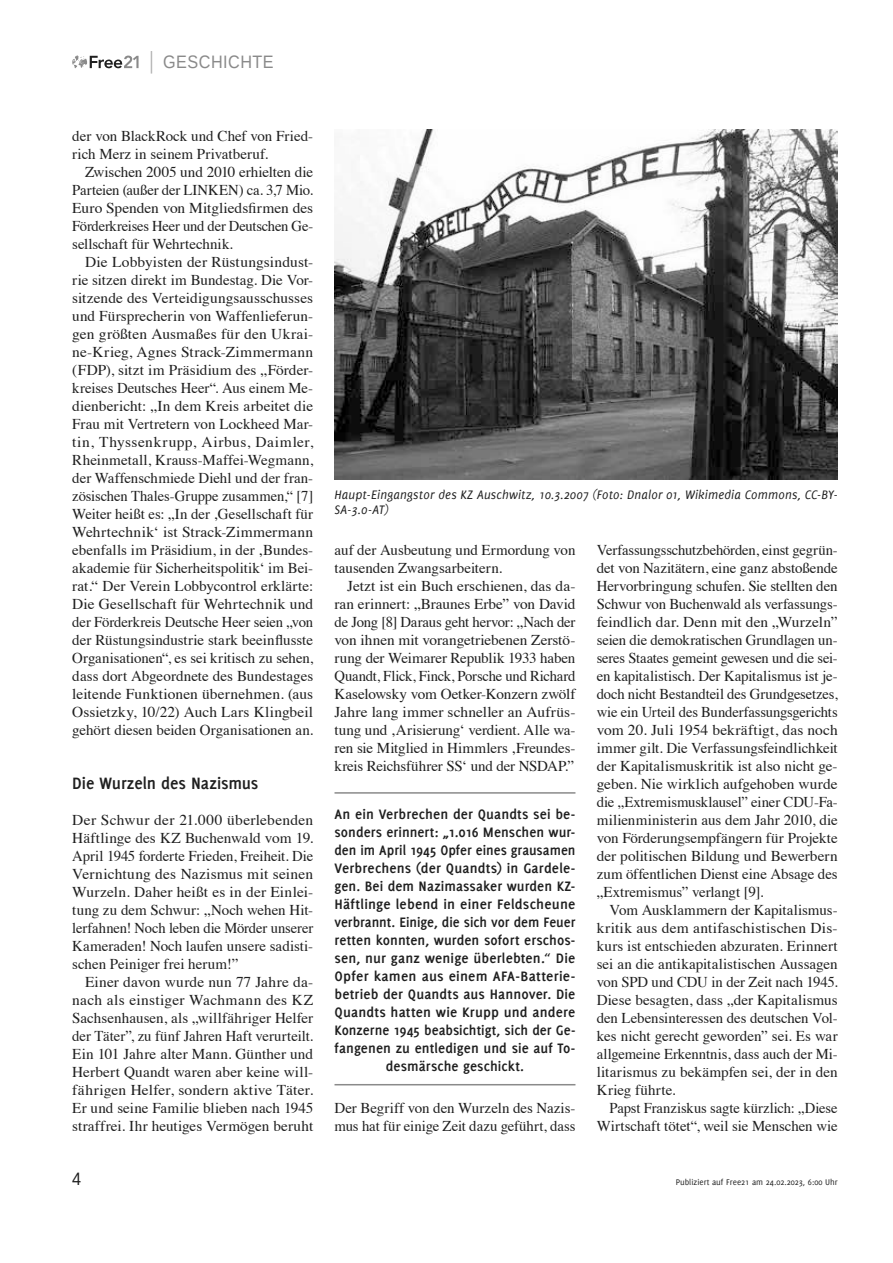
<style>
.page{position:relative;width:893px;height:1263px;background:#fff}
.page>*{position:absolute;margin:0;border:0;box-sizing:border-box;transform-origin:0 0}
.t1{font:700 18px "Delicious";letter-spacing:-.005em;color:#1f1f1f}
.t2{font:18px "Liberation Sans";letter-spacing:.03em;color:#8a8a8a;scale:.9 1}
.t3{font:18px "Liberation Sans";color:#1f1f1f;scale:.9 1}
.t4{font:15px/18px "Times";letter-spacing:-.005em;color:#1f1f1f;text-align:justify}
.t5{font:700 15px/18px "Delicious";letter-spacing:.01em;color:#1f1f1f;text-align:center}
.t6{font:italic 13.5px/15px "Delicious";letter-spacing:.015em;color:#1f1f1f}
.t7{font:9px "Delicious";color:#1f1f1f}
.s1{font-weight:400}
</style>
<div class="page">
<svg style="left:72px;top:55px;width:67px;height:13px"></svg>
<svg style="left:151px;top:51px;width:1px;height:23px"></svg>
<hr style="left:334px;top:792px;width:241px;height:2px;background:#8a8a8a">
<hr style="left:334px;top:1084px;width:241px;height:1px;background:#8a8a8a">
<img style="left:334px;top:130px;width:504px;height:349px">
<p class="t2" style="left:163px;top:51px;width:124px">GESCHICHTE</p>
<p class="t4" style="left:72px;top:126px;width:242px">der von BlackRock und Chef von Fried&shy;rich Merz in seinem Privatberuf.</p>
<p class="t4" style="left:72px;top:162px;width:242px;text-indent:13px">Zwischen 2005 und 2010 erhielten die Parteien (außer der LINKEN) ca. 3,7 Mio.<br>Euro Spenden von Mitgliedsfirmen des Förderkreises Heer und der Deutschen Ge&shy;sellschaft für Wehrtechnik.</p>
<p class="t4" style="left:72px;top:252px;width:242px;text-indent:13px">Die Lobbyisten der Rüstungsindust&shy;rie sitzen direkt im Bundestag. Die Vor&shy;sitzende des Verteidigungsausschusses und Fürsprecherin von Waffenlieferun&shy;gen größten Ausmaßes für den Ukrai&shy;ne-Krieg, Agnes Strack-Zimmermann (FDP), sitzt im Präsidium des „Förder&shy;kreises Deutsches Heer“. Aus einem Me&shy;dienbericht: „In dem Kreis arbeitet die Frau mit Vertretern von Lockheed Mar&shy;tin, Thyssenkrupp, Airbus, Daimler, Rheinmetall, Krauss-Maffei-Wegmann, der Waffenschmiede Diehl und der fran&shy;zösischen Thales-Gruppe zusammen,“ [7] Weiter heißt es: „In der ‚Gesellschaft für Wehrtechnik‘ ist Strack-Zimmermann ebenfalls im Präsidium, in der ‚Bundes&shy;akademie für Sicherheitspolitik‘ im Bei&shy;rat.“ Der Verein Lobbycontrol erklärte:<br>Die Gesellschaft für Wehrtechnik und der Förderkreis Deutsche Heer seien „von der Rüstungsindustrie stark beeinflusste Organisationen“, es sei kritisch zu sehen, dass dort Abgeordnete des Bundestages leitende Funktionen übernehmen. (aus Ossietzky, 10/22) Auch Lars Klingbeil gehört diesen beiden Organisationen an.</p>
<p class="t1" style="left:72px;top:773px;width:188px">Die Wurzeln des Nazismus</p>
<p class="t4" style="left:72px;top:810px;width:242px">Der Schwur der 21.000 überlebenden Häftlinge des KZ Buchenwald vom 19.<br>April 1945 forderte Frieden, Freiheit. Die Vernichtung des Nazismus mit seinen Wurzeln. Daher heißt es in der Einlei&shy;tung zu dem Schwur: „Noch wehen Hit&shy;lerfahnen! Noch leben die Mörder unserer Kameraden! Noch laufen unsere sadisti&shy;schen Peiniger frei herum!ˮ</p>
<p class="t4" style="left:72px;top:972px;width:242px;text-indent:13px">Einer davon wurde nun 77 Jahre da&shy;nach als einstiger Wachmann des KZ Sachsenhausen, als „willfähriger Helfer der Täterˮ, zu fünf Jahren Haft verurteilt.<br>Ein 101 Jahre alter Mann. Günther und Herbert Quandt waren aber keine will&shy;fährigen Helfer, sondern aktive Täter.<br>Er und seine Familie blieben nach 1945 straffrei. Ihr heutiges Vermögen beruht</p>
<p class="t6" style="left:334px;top:487px;width:505px">Haupt-Eingangstor des KZ Auschwitz, 10.3.2007 (Foto: Dnalor 01, Wikimedia Commons, CC-BY-<br>SA-3.0-AT)</p>
<p class="t4" style="left:334px;top:540px;width:242px">auf der Ausbeutung und Ermordung von tausenden Zwangsarbeitern.</p>
<p class="t4" style="left:334px;top:576px;width:242px;text-indent:13px">Jetzt ist ein Buch erschienen, das da&shy;ran erinnert: „Braunes Erbeˮ von David de Jong [8] Daraus geht hervor: „Nach der von ihnen mit vorangetriebenen Zerstö&shy;rung der Weimarer Republik 1933 haben Quandt, Flick, Finck, Porsche und Richard Kaselowsky vom Oetker-Konzern zwölf Jahre lang immer schneller an Aufrüs&shy;tung und ‚Arisierung‘ verdient. Alle wa&shy;ren sie Mitglied in Himmlers ‚Freundes&shy;kreis Reichsführer SS‘ und der NSDAP.ˮ</p>
<p class="t5" style="left:334px;top:805px;width:242px">An ein Verbrechen der Quandts sei be&shy;sonders erinnert: „1.016 Menschen wur&shy;den im April 1945 Opfer eines grausamen Verbrechens (der Quandts) in Gardele&shy;gen. Bei dem Nazimassaker wurden KZ-Häftlinge lebend in einer Feldscheune verbrannt. Einige, die sich vor dem Feuer retten konnten, wurden sofort erschos&shy;sen, nur ganz wenige überlebten.<span class="s1">“</span> Die Opfer kamen aus einem AFA-Batterie&shy;betrieb der Quandts aus Hannover. Die Quandts hatten wie Krupp und andere Konzerne 1945 beabsichtigt, sich der Ge&shy;fangenen zu entledigen und sie auf To&shy;desmärsche geschickt.</p>
<p class="t4" style="left:334px;top:1098px;width:242px">Der Begriff von den Wurzeln des Nazis&shy;mus hat für einige Zeit dazu geführt, dass</p>
<p class="t4" style="left:597px;top:540px;width:242px">Verfassungsschutzbehörden, einst gegrün&shy;det von Nazitätern, eine ganz abstoßende Hervorbringung schufen. Sie stellten den Schwur von Buchenwald als verfassungs&shy;feindlich dar. Denn mit den „Wurzelnˮ seien die demokratischen Grundlagen un&shy;seres Staates gemeint gewesen und die sei&shy;en kapitalistisch. Der Kapitalismus ist je&shy;doch nicht Bestandteil des Grundgesetzes, wie ein Urteil des Bunderfassungsgerichts vom 20. Juli 1954 bekräftigt, das noch immer gilt. Die Verfassungsfeindlichkeit der Kapitalismuskritik ist also nicht ge&shy;geben. Nie wirklich aufgehoben wurde die „Extremismusklauselˮ einer CDU-Fa&shy;milienministerin aus dem Jahr 2010, die von Förderungsempfängern für Projekte der politischen Bildung und Bewerbern zum öffentlichen Dienst eine Absage des „Extremismusˮ verlangt [9].</p>
<p class="t4" style="left:597px;top:900px;width:242px;text-indent:13px">Vom Ausklammern der Kapitalismus&shy;kritik aus dem antifaschistischen Dis&shy;kurs ist entschieden abzuraten. Erinnert sei an die antikapitalistischen Aussagen von SPD und CDU in der Zeit nach 1945.<br>Diese besagten, dass „der Kapitalismus den Lebensinteressen des deutschen Vol&shy;kes nicht gerecht gewordenˮ sei. Es war allgemeine Erkenntnis, dass auch der Mi&shy;litarismus zu bekämpfen sei, der in den Krieg führte.</p>
<p class="t4" style="left:597px;top:1098px;width:242px;text-align:right">Papst Franziskus sagte kürzlich: „Diese<br>Wirtschaft tötet“, weil sie Menschen wie</p>
<p class="t3" style="left:72px;top:1168px;width:12px">4</p>
<p class="t7" style="left:676px;top:1177px;width:163px">Publiziert auf Free21 am 24.02.2023, 6:00 Uhr</p>
</div>
